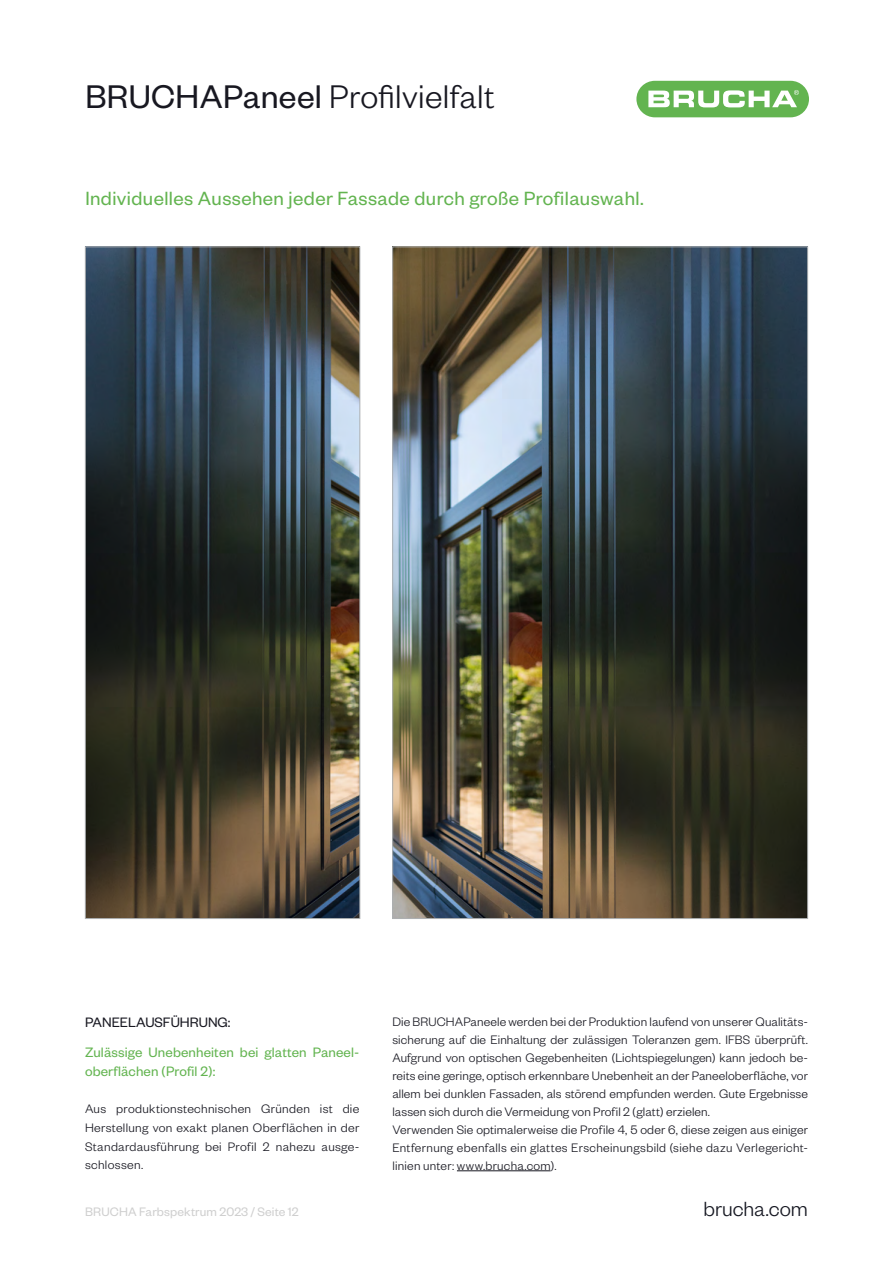
<style>
.page{position:relative;width:893px;height:1263px;background:#fff}
.page>*{position:absolute;margin:0;border:0;box-sizing:border-box;transform-origin:0 0}
.t1{font:300 36px "Founders Grotesk";letter-spacing:.01em;color:#181821}
.t2{font:300 22.5px "Founders Grotesk";color:#171923}
.t3{font:21px "Founders Grotesk";letter-spacing:.02em;color:#63b450}
.t4{font:15px/19.5px "Founders Grotesk";letter-spacing:.01em;color:#63b450}
.t5{font:15px "Founders Grotesk";color:#181821}
.t6{font:300 13.5px/18px "Founders Grotesk";letter-spacing:.01em;color:#181821}
.t7{font:13.5px "Founders Grotesk";letter-spacing:.01em;color:#cfcfcf}
.s1{font-weight:400}
</style>
<div class="page">
<img style="left:87px;top:249px;width:271px;height:668px">
<div style="left:85px;top:247px;width:275px;height:672px;border:1px solid #adb0b2"></div>
<img style="left:394px;top:249px;width:412px;height:668px">
<div style="left:636px;top:81px;width:173px;height:36px;background:#63b450;border-radius:18px"></div>
<svg style="left:648px;top:90px;width:151px;height:17px"></svg>
<hr style="left:457px;top:1170px;width:94px;height:1px;background:#181821">
<h1 class="t1" style="left:85px;top:74px;width:411px"><span class="s1">BRUCHAPaneel</span> Profilvielfalt</h1>
<h3 class="t3" style="left:85px;top:185px;width:560px">Individuelles Aussehen jeder Fassade durch große Profilauswahl.</h3>
<p class="t5" style="left:85px;top:1013px;width:147px">PANEELAUSFÜHRUNG:</p>
<p class="t4" style="left:85px;top:1041px;width:276px">Zulässige Unebenheiten bei glatten Paneel&shy;oberflächen (Profil 2):</p>
<p class="t6" style="left:85px;top:1099px;width:276px;line-height:18.8px;text-align:justify">Aus produktionstechnischen Gründen ist die Herstellung von exakt planen Oberflächen in der Standardausführung bei Profil 2 nahezu ausge&shy;schlossen.</p>
<p class="t6" style="left:392px;top:1012px;width:417px">Die BRUCHAPaneele werden bei der Produktion laufend von unserer Qualitäts&shy;sicherung auf die Einhaltung der zulässigen Toleranzen gem. IFBS überprüft.<br>Aufgrund von optischen Gegebenheiten (Lichtspiegelungen) kann jedoch be&shy;reits eine geringe, optisch erkennbare Unebenheit an der Paneeloberfläche, vor allem bei dunklen Fassaden, als störend empfunden werden. Gute Ergebnisse lassen sich durch die Vermeidung von Profil 2 (glatt) erzielen.<br>Verwenden Sie optimalerweise die Profile 4, 5 oder 6, diese zeigen aus einiger Entfernung ebenfalls ein glattes Erscheinungsbild (siehe dazu Verlegericht&shy;linien unter: www.brucha.com).</p>
<p class="t7" style="left:85px;top:1204px;width:215px">BRUCHA Farbspektrum 2023 / Seite 12</p>
<h2 class="t2" style="left:703px;top:1196px;width:106px">brucha.com</h2>
</div>
